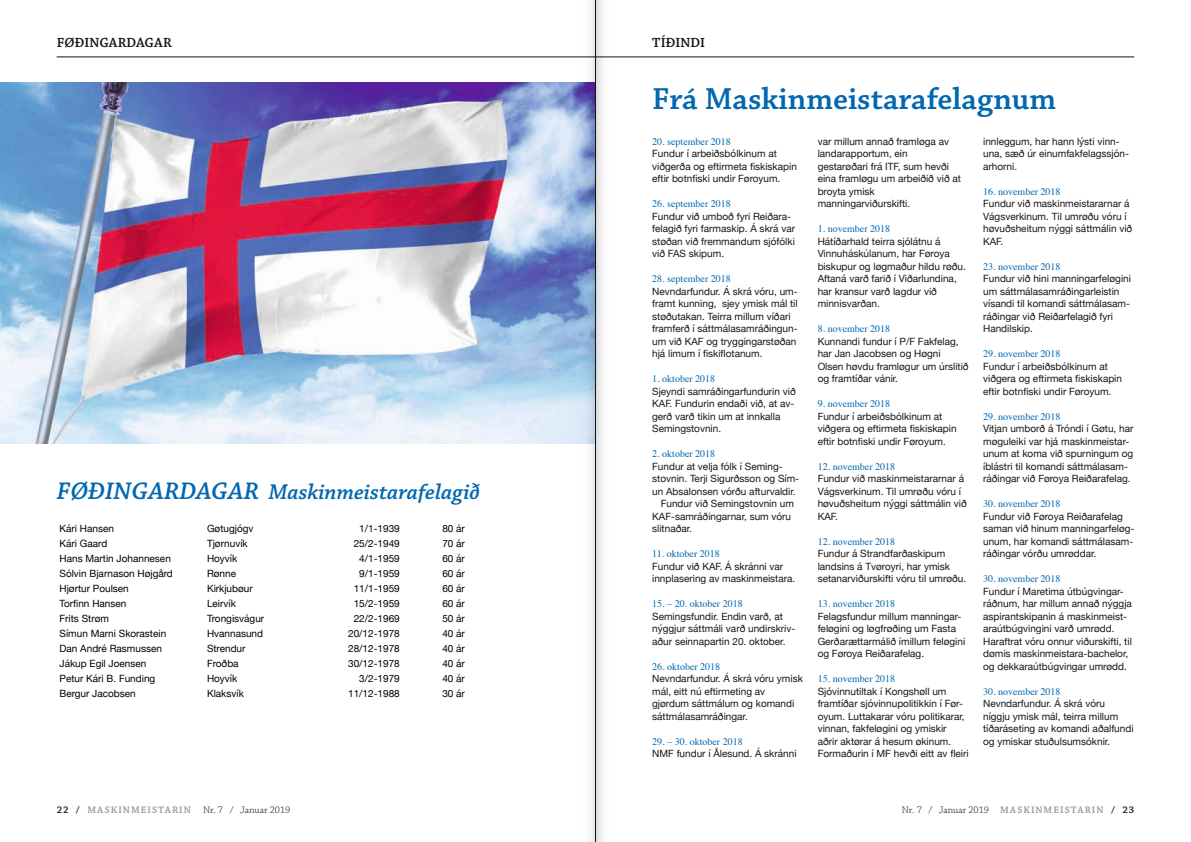
<style>
.page{position:relative;width:1191px;height:842px;background:#fff}
.page>*{position:absolute;margin:0;border:0;box-sizing:border-box;transform-origin:0 0}
.t1{font:600 32px "Chaparral Pro";color:#0067b0}
.t2{font:italic 600 25.3px "Chaparral Pro";letter-spacing:.005em;color:#0067b0}
.t3{font:italic 600 22.5px "Chaparral Pro";color:#0067b0}
.t4{font:600 14px "Chaparral Pro";letter-spacing:-.005em;color:#151616}
.t5{font:10px/12.5px "Helvetica Neue";color:#151616}
.t6{font:10px "Helvetica Neue";color:#000}
.t7{font:10px "Times";color:#0067b0}
.t8{font:600 10px "Chaparral Pro";letter-spacing:.105em;color:#979898}
.t9{font:300 10px "Chaparral Pro";color:#151616}
.s1{color:#151616}
.s2{font-weight:300;color:#151616}
.s3{font-weight:600;color:#979898}
.s4{font-weight:600}
</style>
<div class="page">
<hr style="left:57px;top:57px;width:1077px;height:1px;background:#151616">
<img style="left:0;top:82px;width:568px;height:361px">
<svg style="left:568px;top:0;width:54px;height:842px"></svg>
<hr style="left:595px;top:0;width:1px;height:842px;background:#151616">
<h3 class="t4" style="left:57px;top:35px;width:38px">føðingardagar</h3>
<h2 class="t2" style="left:57px;top:477px;width:74px">Føðingardagar</h2>
<h3 class="t3" style="left:269px;top:479px;width:213px">Maskinmeistarafelagið</h3>
<p class="t6" style="left:60px;top:521px;width:56px">Kári Hansen</p>
<p class="t6" style="left:207px;top:521px;width:48px">Gøtugjógv</p>
<p class="t6" style="left:359px;top:521px;width:42px">1/1-1939</p>
<p class="t6" style="left:442px;top:521px;width:24px">80 ár</p>
<p class="t6" style="left:60px;top:536px;width:49px">Kári Gaard</p>
<p class="t6" style="left:207px;top:536px;width:42px">Tjørnuvík</p>
<p class="t6" style="left:354px;top:536px;width:48px">25/2-1949</p>
<p class="t6" style="left:442px;top:536px;width:24px">70 ár</p>
<p class="t6" style="left:60px;top:551px;width:113px">Hans Martin Johannesen</p>
<p class="t6" style="left:207px;top:551px;width:32px">Hoyvík</p>
<p class="t6" style="left:359px;top:551px;width:42px">4/1-1959</p>
<p class="t6" style="left:442px;top:551px;width:24px">60 ár</p>
<p class="t6" style="left:60px;top:566px;width:115px">Sólvin Bjarnason Højgård</p>
<p class="t6" style="left:207px;top:566px;width:31px">Rønne</p>
<p class="t6" style="left:359px;top:566px;width:42px">9/1-1959</p>
<p class="t6" style="left:442px;top:566px;width:24px">60 ár</p>
<p class="t6" style="left:60px;top:581px;width:71px">Hjørtur Poulsen</p>
<p class="t6" style="left:207px;top:581px;width:47px">Kirkjubøur</p>
<p class="t6" style="left:354px;top:581px;width:48px">11/1-1959</p>
<p class="t6" style="left:442px;top:581px;width:24px">60 ár</p>
<p class="t6" style="left:60px;top:596px;width:68px">Torfinn Hansen</p>
<p class="t6" style="left:207px;top:596px;width:30px">Leirvík</p>
<p class="t6" style="left:354px;top:596px;width:48px">15/2-1959</p>
<p class="t6" style="left:442px;top:596px;width:24px">60 ár</p>
<p class="t6" style="left:60px;top:611px;width:51px">Frits Strøm</p>
<p class="t6" style="left:207px;top:611px;width:59px">Trongisvágur</p>
<p class="t6" style="left:354px;top:611px;width:48px">22/2-1969</p>
<p class="t6" style="left:442px;top:611px;width:24px">50 ár</p>
<p class="t6" style="left:60px;top:626px;width:108px">Símun Marni Skorastein</p>
<p class="t6" style="left:207px;top:626px;width:58px">Hvannasund</p>
<p class="t6" style="left:348px;top:626px;width:53px">20/12-1978</p>
<p class="t6" style="left:442px;top:626px;width:24px">40 ár</p>
<p class="t6" style="left:60px;top:641px;width:129px">Dan André Rasmussen S</p>
<p class="t6" style="left:213px;top:641px;width:34px">trendur</p>
<p class="t6" style="left:348px;top:641px;width:53px">28/12-1978</p>
<p class="t6" style="left:442px;top:641px;width:24px">40 ár</p>
<p class="t6" style="left:60px;top:656px;width:88px">Jákup Egil Joensen</p>
<p class="t6" style="left:207px;top:656px;width:33px">Froðba</p>
<p class="t6" style="left:348px;top:656px;width:53px">30/12-1978</p>
<p class="t6" style="left:442px;top:656px;width:24px">40 ár</p>
<p class="t6" style="left:60px;top:671px;width:97px">Petur Kári B. Funding</p>
<p class="t6" style="left:207px;top:671px;width:32px">Hoyvík</p>
<p class="t6" style="left:359px;top:671px;width:42px">3/2-1979</p>
<p class="t6" style="left:442px;top:671px;width:24px">40 ár</p>
<p class="t6" style="left:60px;top:686px;width:78px">Bergur Jacobsen</p>
<p class="t6" style="left:207px;top:686px;width:38px">Klaksvík</p>
<p class="t6" style="left:348px;top:686px;width:53px">11/12-1988</p>
<p class="t6" style="left:442px;top:686px;width:24px">30 ár</p>
<h3 class="t4" style="left:652px;top:35px;width:32px">tíðindi</h3>
<h1 class="t1" style="left:652px;top:80px;width:405px">Frá Maskinmeistarafelagnum</h1>
<p class="t7" style="left:652px;top:132px;width:80px">20. september 2018</p>
<p class="t5" style="left:652px;top:148px;width:146px">Fundur í arbeiðsbólkinum at viðgerða og eftirmeta fiskiskapin eftir botnfiski undir Føroyum.</p>
<p class="t7" style="left:652px;top:194px;width:80px">26. september 2018</p>
<p class="t5" style="left:652px;top:210px;width:144px">Fundur við umboð fyri Reiðara&shy;felagið fyri farmaskip. Á skrá var støðan við fremmandum sjófólki við FAS skipum.</p>
<p class="t7" style="left:652px;top:269px;width:80px">28. september 2018</p>
<p class="t5" style="left:652px;top:285px;width:147px">Nevndarfundur. Á skrá vóru, um&shy;framt kunning, sjey ymisk mál til støðutakan. Teirra millum víðari framferð í sáttmálasamráðingun&shy;um við KAF og tryggingarstøðan hjá limum í fiskiflotanum.</p>
<p class="t7" style="left:652px;top:369px;width:65px">1. oktober 2018</p>
<p class="t5" style="left:652px;top:385px;width:145px">Sjeyndi samráðingarfundurin við<br>KAF. Fundurin endaði við, at av&shy;gerð varð tikin um at innkalla<br>Semingstovnin.</p>
<p class="t7" style="left:652px;top:444px;width:65px">2. oktober 2018</p>
<p class="t5" style="left:652px;top:460px;width:132px">Fundur at velja fólk í Seming-</p>
<p class="t5" style="left:652px;top:473px;width:148px">stovnin. Terji Sigurðsson og Sím-</p>
<p class="t5" style="left:652px;top:485px;width:145px">un Absalonsen vórðu afturvaldir.</p>
<p class="t5" style="left:660px;top:498px;width:135px">Fundur við Semingstovnin um</p>
<p class="t5" style="left:652px;top:510px;width:140px">KAF-samráðingarnar, sum vóru</p>
<p class="t5" style="left:652px;top:523px;width:41px">slitnaðar.</p>
<p class="t7" style="left:652px;top:544px;width:69px">11. oktober 2018</p>
<p class="t5" style="left:652px;top:560px;width:144px">Fundur við KAF. Á skránni var innplasering av maskinmeistara.</p>
<p class="t7" style="left:652px;top:594px;width:92px">15. – 20. oktober 2018</p>
<p class="t5" style="left:652px;top:610px;width:145px">Semingsfundir. Endin varð, at nýggjur sáttmáli varð undirskriv&shy;aður seinnapartin 20. oktober.</p>
<p class="t7" style="left:652px;top:657px;width:70px">26. oktober 2018</p>
<p class="t5" style="left:652px;top:673px;width:152px">Nevndarfundur. Á skrá vóru ymisk mál, eitt nú eftirmeting av gjørdum sáttmálum og komandi sáttmálasamráðingar.</p>
<p class="t7" style="left:652px;top:732px;width:92px">29. – 30. oktober 2018</p>
<p class="t5" style="left:652px;top:748px;width:146px">NMF fundur í Ålesund. Á skránni</p>
<p class="t5" style="left:817px;top:135px;width:145px">var millum annað framløga av landarapportum, ein<br>gestarøðari frá ITF, sum hevði eina framløgu um arbeiðið við at broyta ymisk manningarviðurskifti.</p>
<p class="t7" style="left:817px;top:219px;width:74px">1. november 2018</p>
<p class="t5" style="left:817px;top:235px;width:150px">Hátíðarhald teirra sjólátnu á<br>Vinnuháskúlanum, har Føroya biskupur og løgmaður hildu røðu.<br>Aftaná varð farið í Viðarlundina, har kransur varð lagdur við minnisvarðan.</p>
<p class="t7" style="left:817px;top:319px;width:74px">8. november 2018</p>
<p class="t5" style="left:817px;top:335px;width:152px">Kunnandi fundur í P/F Fakfelag, har Jan Jacobsen og Høgni<br>Olsen høvdu framløgur um úrslitið og framtíðar vánir.</p>
<p class="t7" style="left:817px;top:394px;width:74px">9. november 2018</p>
<p class="t5" style="left:817px;top:410px;width:140px">Fundur í arbeiðsbólkinum at viðgera og eftirmeta fiskiskapin eftir botnfiski undir Føroyum.</p>
<p class="t7" style="left:817px;top:457px;width:79px">12. november 2018</p>
<p class="t5" style="left:817px;top:473px;width:151px">Fundur við maskinmeistararnar á<br>Vágsverkinum. Til umrøðu vóru í høvuðsheitum nýggi sáttmálin við<br>KA F.</p>
<p class="t7" style="left:817px;top:532px;width:79px">12. november 2018</p>
<p class="t5" style="left:817px;top:548px;width:150px">Fundur á Strandfarðaskipum landsins á Tvøroyri, har ymisk setanarviðurskifti vóru til umrøðu.</p>
<p class="t7" style="left:817px;top:594px;width:79px">13. november 2018</p>
<p class="t5" style="left:817px;top:610px;width:149px">Felagsfundur millum manningar&shy;feløgini og løgfrøðing um Fasta<br>Gerðarættarmálið ímillum feløgini og Føroya Reiðarafelag.</p>
<p class="t7" style="left:817px;top:669px;width:79px">15. november 2018</p>
<p class="t5" style="left:817px;top:685px;width:152px">Sjóvinnutiltak í Kongshøll um framtíðar sjóvinnupolitikkin í Før&shy;oyum. Luttakarar vóru politikarar, vinnan, fakfeløgini og ymiskir aðrir aktørar á hesum økinum.<br>Formaðurin í MF hevði eitt av fleiri</p>
<p class="t5" style="left:983px;top:135px;width:147px">innleggum, har hann lýsti vinn&shy;una, sæð úr einumfakfelagssjón&shy;arhorni.</p>
<p class="t7" style="left:983px;top:182px;width:79px">16. november 2018</p>
<p class="t5" style="left:983px;top:198px;width:151px">Fundur við maskinmeistararnar á<br>Vágsverkinum. Til umrøðu vóru í høvuðsheitum nýggi sáttmálin við<br>KA F.</p>
<p class="t7" style="left:983px;top:257px;width:79px">23. november 2018</p>
<p class="t5" style="left:983px;top:273px;width:149px">Fundur við hini manningarfeløgini um sáttmálasamráðingarleistin vísandi til komandi sáttmálasam&shy;ráðingar við Reiðarfelagið fyri<br>Handilskip.</p>
<p class="t7" style="left:983px;top:344px;width:79px">29. november 2018</p>
<p class="t5" style="left:983px;top:360px;width:140px">Fundur í arbeiðsbólkinum at viðgera og eftirmeta fiskiskapin eftir botnfiski undir Føroyum.</p>
<p class="t7" style="left:983px;top:407px;width:79px">29. november 2018</p>
<p class="t5" style="left:983px;top:423px;width:152px">Vitjan umborð á Tróndi í Gøtu, har møguleiki var hjá maskinmeistar&shy;unum at koma við spurningum og íblástri til komandi sáttmálasam&shy;ráðingar við Føroya Reiðarafelag.</p>
<p class="t7" style="left:983px;top:494px;width:79px">30. november 2018</p>
<p class="t5" style="left:983px;top:510px;width:153px">Fundur við Føroya Reiðarafelag saman við hinum manningarfeløg&shy;unum, har komandi sáttmálasam&shy;ráðingar vórðu umrøddar.</p>
<p class="t7" style="left:983px;top:569px;width:79px">30. november 2018</p>
<p class="t5" style="left:983px;top:585px;width:150px">Fundur í Maretima útbúgvingar&shy;ráðnum, har millum annað nýggja aspirantskipanin á maskinmeist&shy;araútbúgvingini varð umrødd.<br>Haraftrat vóru onnur viðurskifti, til dømis maskinmeistara-bachelor, og dekkaraútbúgvingar umrødd.</p>
<p class="t7" style="left:983px;top:682px;width:79px">30. november 2018</p>
<p class="t5" style="left:983px;top:698px;width:152px">Nevndarfundur. Á skrá vóru níggju ymisk mál, teirra millum tíðaráseting av komandi aðalfundi og ymiskar stuðulsumsóknir.</p>
<p class="t8" style="left:57px;top:804px;width:235px"><span class="s1">22 /</span> MASKINMEISTARIN <span class="s2">Nr. 7 / Januar 2019</span></p>
<p class="t9" style="left:901px;top:804px;width:234px">Nr. 7 / Januar 2019 <span class="s3">MASKINMEISTARIN</span> <span class="s4">/ 23</span></p>
</div>
